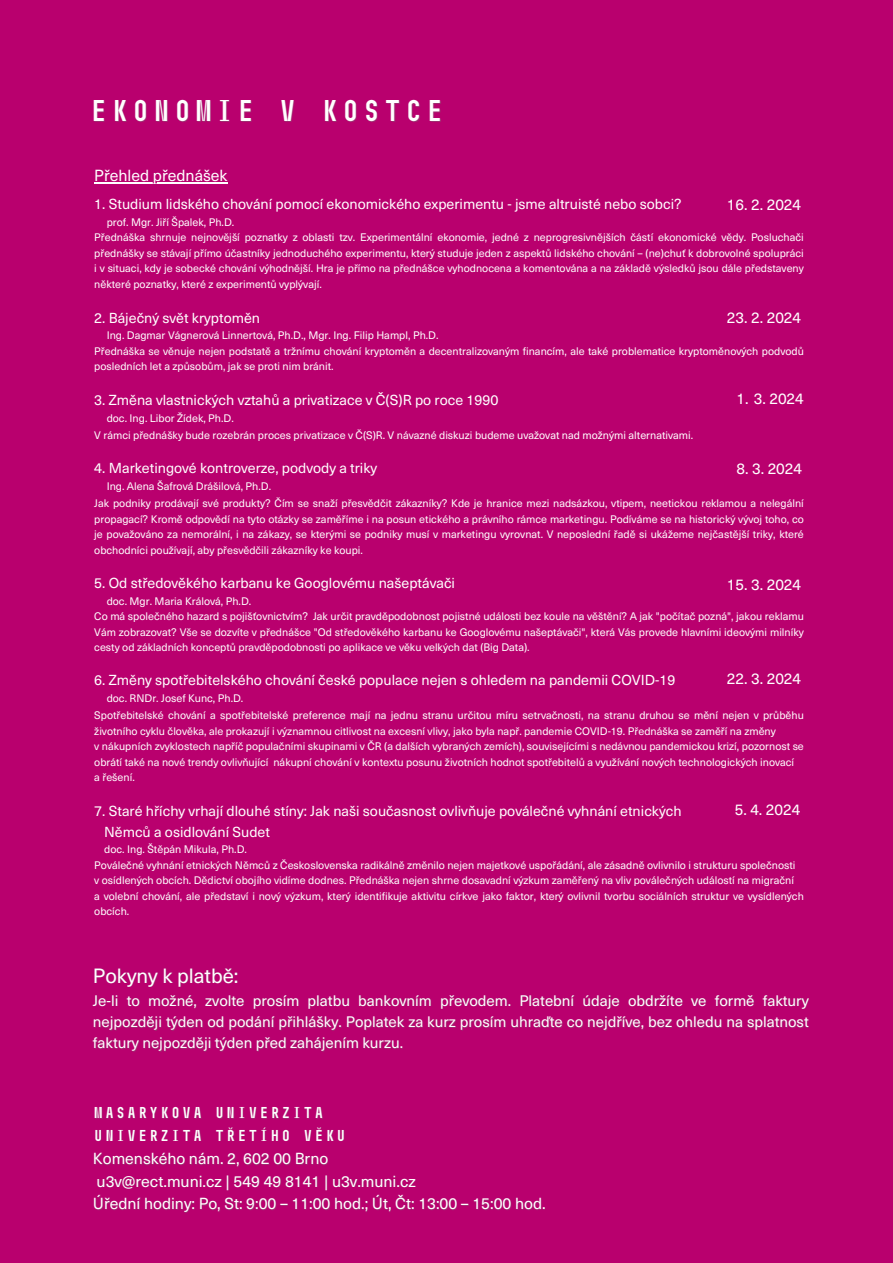
<style>
.page{position:relative;width:893px;height:1263px;background:#b9006e}
.page>*{position:absolute;margin:0;border:0;box-sizing:border-box;transform-origin:0 0}
.t1{font:700 30px "Muni";color:#fff}
.t2{font:20.25px "Neue Haas Unica Pro";color:#fff}
.t3{font:15.83px "Neue Haas Unica Pro";color:#fff}
.t4{font:15.75px "Neue Haas Unica Pro";color:#fff}
.t5{font:700 15.75px "Muni";color:#fff}
.t6{font:15.3px "Neue Haas Unica Pro";color:#fff}
.t7{font:15px/21.4px "Neue Haas Unica Pro";color:#fff;text-align:justify}
.t8{font:14.25px "Neue Haas Unica Pro";color:#fff}
.t9{font:10.73px/15.5px "Neue Haas Unica Pro";color:#fff}
</style>
<div class="page">
<hr style="left:94px;top:182px;width:133px;height:1px;background:#fff">
<p class="t1" style="left:88px;top:93px;width:358px">EKONOMIE V KOSTCE</p>
<p class="t3" style="left:94px;top:162px;width:135px">Přehled přednášek</p>
<p class="t8" style="left:94px;top:193px;width:589px">1. Studium lidského chování pomocí ekonomického experimentu - jsme altruisté nebo sobci?</p>
<p class="t9" style="left:107px;top:214px;width:129px">prof. Mgr. Jiří Špalek, Ph.D.</p>
<p class="t9" style="left:94px;top:229px;width:711px;text-align:justify">Přednáška shrnuje nejnovější poznatky z oblasti tzv. Experimentální ekonomie, jedné z neprogresivnějších částí ekonomické vědy. Posluchači přednášky se stávají přímo účastníky jednoduchého experimentu, který studuje jeden z aspektů lidského chování – (ne)chuť k dobrovolné spolupráci i v situaci, kdy je sobecké chování výhodnější. Hra je přímo na přednášce vyhodnocena a komentována a na základě výsledků jsou dále představeny některé poznatky, které z experimentů vyplývají.</p>
<p class="t8" style="left:94px;top:306px;width:167px">2. Báječný svět kryptoměn</p>
<p class="t9" style="left:107px;top:327px;width:333px">Ing. Dagmar Vágnerová Linnertová, Ph.D., Mgr. Ing. Filip Hampl, Ph.D.</p>
<p class="t9" style="left:94px;top:343px;width:711px">Přednáška se věnuje nejen podstatě a tržnímu chování kryptoměn a decentralizovaným financím, ale také problematice kryptoměnových podvodů posledních let a způsobům, jak se proti nim bránit.</p>
<p class="t8" style="left:94px;top:389px;width:406px">3. Změna vlastnických vztahů a privatizace v Č(S)R po roce 1990</p>
<p class="t9" style="left:107px;top:410px;width:129px">doc. Ing. Libor Žídek, Ph.D.</p>
<p class="t9" style="left:94px;top:427px;width:600px">V rámci přednášky bude rozebrán proces privatizace v Č(S)R. V návazné diskuzi budeme uvažovat nad možnými alternativami.</p>
<p class="t8" style="left:94px;top:457px;width:284px">4. Marketingové kontroverze, podvody a triky</p>
<p class="t9" style="left:107px;top:478px;width:166px">Ing. Alena Šafrová Drášilová, Ph.D.</p>
<p class="t9" style="left:94px;top:495px;width:711px;text-align:justify">Jak podniky prodávají své produkty? Čím se snaží přesvědčit zákazníky? Kde je hranice mezi nadsázkou, vtipem, neetickou reklamou a nelegální propagací? Kromě odpovědí na tyto otázky se zaměříme i na posun etického a právního rámce marketingu. Podíváme se na historický vývoj toho, co je považováno za nemorální, i na zákazy, se kterými se podniky musí v marketingu vyrovnat. V neposlední řadě si ukážeme nejčastější triky, které obchodníci používají, aby přesvědčili zákazníky ke koupi.</p>
<p class="t8" style="left:94px;top:571px;width:362px">5. Od středověkého karbanu ke Googlovému našeptávači</p>
<p class="t9" style="left:107px;top:592px;width:146px">doc. Mgr. Maria Králová, Ph.D.</p>
<p class="t9" style="left:94px;top:608px;width:711px;text-align:justify">Co má společného hazard s pojišťovnictvím? Jak určit pravděpodobnost pojistné události bez koule na věštění? A jak "počítač pozná", jakou reklamu Vám zobrazovat? Vše se dozvíte v přednášce "Od středověkého karbanu ke Googlovému našeptávači", která Vás provede hlavními ideovými milníky cesty od základních konceptů pravděpodobnosti po aplikace ve věku velkých dat (Big Data).</p>
<p class="t8" style="left:94px;top:669px;width:582px">6. Změny spotřebitelského chování české populace nejen s ohledem na pandemii COVID-19</p>
<p class="t9" style="left:107px;top:690px;width:138px">doc. RNDr. Josef Kunc, Ph.D.</p>
<p class="t9" style="left:94px;top:707px;width:711px">Spotřebitelské chování a spotřebitelské preference mají na jednu stranu určitou míru setrvačnosti, na stranu druhou se mění nejen v průběhu životního cyklu člověka, ale prokazují i významnou citlivost na excesní vlivy, jako byla např. pandemie COVID-19. Přednáška se zaměří na změny</p>
<p class="t9" style="left:94px;top:738px;width:711px">v nákupních zvyklostech napříč populačními skupinami v ČR (a dalších vybraných zemích), souvisejícími s nedávnou pandemickou krizí, pozornost se obrátí také na nové trendy ovlivňující nákupní chování v kontextu posunu životních hodnot spotřebitelů a využívání nových technologických inovací</p>
<p class="t9" style="left:94px;top:769px;width:42px">a řešení.</p>
<p class="t8" style="left:94px;top:799px;width:589px">7. Staré hříchy vrhají dlouhé stíny: Jak naši současnost ovlivňuje poválečné vyhnání etnických</p>
<p class="t8" style="left:104px;top:820px;width:167px">Němců a osidlování Sudet</p>
<p class="t9" style="left:104px;top:841px;width:144px">doc. Ing. Štěpán Mikula, Ph.D.</p>
<p class="t9" style="left:94px;top:856px;width:703px">Poválečné vyhnání etnických Němců z Československa radikálně změnilo nejen majetkové uspořádání, ale zásadně ovlivnilo i strukturu společnosti</p>
<p class="t9" style="left:94px;top:872px;width:701px">v osídlených obcích. Dědictví obojího vidíme dodnes. Přednáška nejen shrne dosavadní výzkum zaměřený na vliv poválečných událostí na migrační</p>
<p class="t9" style="left:94px;top:887px;width:711px">a volební chování, ale představí i nový výzkum, který identifikuje aktivitu církve jako faktor, který ovlivnil tvorbu sociálních struktur ve vysídlených obcích.</p>
<p class="t6" style="left:727px;top:192px;width:76px">16. 2. 2024</p>
<p class="t6" style="left:727px;top:305px;width:76px">23. 2. 2024</p>
<p class="t6" style="left:736px;top:386px;width:69px">1. 3. 2024</p>
<p class="t6" style="left:736px;top:456px;width:67px">8. 3. 2024</p>
<p class="t6" style="left:727px;top:572px;width:76px">15. 3. 2024</p>
<p class="t6" style="left:727px;top:666px;width:76px">22. 3. 2024</p>
<p class="t6" style="left:734px;top:797px;width:67px">5. 4. 2024</p>
<p class="t2" style="left:93px;top:959px;width:147px">Pokyny k platbě:</p>
<p class="t7" style="left:93px;top:989px;width:717px">Je-li to možné, zvolte prosím platbu bankovním převodem. Platební údaje obdržíte ve formě faktury nejpozději týden od podání přihlášky. Poplatek za kurz prosím uhraďte co nejdříve, bez ohledu na splatnost faktury nejpozději týden před zahájením kurzu.</p>
<p class="t5" style="left:93px;top:1103px;width:233px">MASARYKOVA UNIVERZITA</p>
<p class="t5" style="left:93px;top:1126px;width:255px">UNIVERZITA TŘETÍHO VĚKU</p>
<p class="t4" style="left:93px;top:1146px;width:237px">Komenského nám. 2, 602 00 Brno</p>
<p class="t4" style="left:97px;top:1168px;width:321px">u3v@rect.muni.cz | 549 49 8141 | u3v.muni.cz</p>
<p class="t4" style="left:93px;top:1191px;width:454px">Úřední hodiny: Po, St: 9:00 – 11:00 hod.; Út, Čt: 13:00 – 15:00 hod.</p>
</div>
